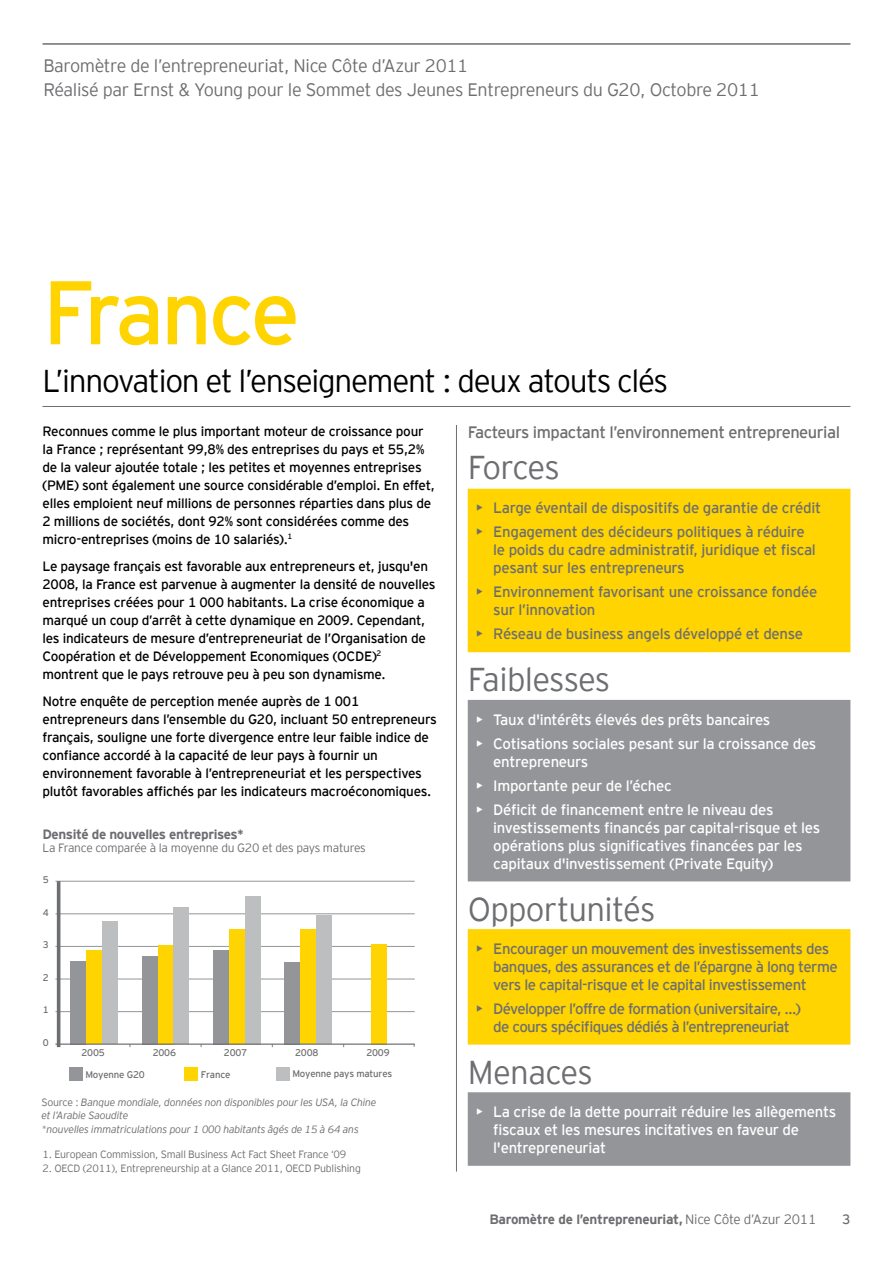
<style>
.page{position:relative;width:893px;height:1263px;background:#fff}
.page>*{position:absolute;margin:0;border:0;box-sizing:border-box;transform-origin:0 0}
.t1{font:90px "EY Interstate";letter-spacing:-.055em;color:#ffd400}
.t2{font:300 33px "EY Interstate";letter-spacing:-.02em;color:#6d6e71}
.t3{font:300 31.5px "EY Interstate";letter-spacing:-.04em;color:#000}
.t4{font:300 18px/24px "EY Interstate";letter-spacing:-.02em;color:#6d6e71}
.t5{font:16.5px "EY Interstate";letter-spacing:-.03em;color:#6d6e71}
.t6{font:15px/18px "EY Interstate";letter-spacing:-.035em;color:#6d6e71}
.t7{font:15px/18px "EY Interstate";letter-spacing:-.02em;color:#fff}
.t8{font:13.5px/18px "EY Interstate";letter-spacing:-.02em;color:#000}
.t9{font:700 13.5px "EY Interstate";letter-spacing:-.03em;color:#6d6e71}
.t10{font:13.5px "EY Interstate";color:#6d6e71}
.t11{font:300 12px "EY Interstate";letter-spacing:-.02em;color:#6d6e71}
.t12{font:italic 300 10.5px/13.5px "EY Interstate";letter-spacing:-.02em;color:#6d6e71}
.t13{font:300 10.5px "EY Interstate";letter-spacing:-.02em;color:#6d6e71}
.t14{font:9.6px "EY Interstate";letter-spacing:-.02em;color:#6d6e71}
.s1{font-style:normal}
.s2{font-weight:300}
</style>
<div class="page">
<hr style="left:43px;top:43px;width:807px;height:2px;background:#6d6e71">
<hr style="left:43px;top:406px;width:807px;height:1px;background:#6d6e71">
<hr style="left:456px;top:425px;width:1px;height:746px;background:#6d6e71">
<div style="left:468px;top:489px;width:382px;height:164px;background:#ffd400"></div>
<svg style="left:468px;top:700px;width:382px;height:466px;fill:#939598"></svg>
<hr style="left:55px;top:1011px;width:360px;height:1px;background:#939598">
<hr style="left:55px;top:979px;width:360px;height:1px;background:#939598">
<hr style="left:55px;top:946px;width:360px;height:1px;background:#939598">
<hr style="left:55px;top:913px;width:360px;height:1px;background:#939598">
<hr style="left:55px;top:881px;width:360px;height:1px;background:#939598">
<div style="left:371px;top:944px;width:16px;height:100px;background:#ffd400"></div>
<div style="left:284px;top:962px;width:16px;height:82px;background:#939598"></div>
<div style="left:213px;top:950px;width:16px;height:94px;background:#939598"></div>
<div style="left:142px;top:956px;width:16px;height:88px;background:#939598"></div>
<div style="left:71px;top:961px;width:15px;height:83px;background:#939598"></div>
<div style="left:300px;top:929px;width:16px;height:115px;background:#ffd400"></div>
<div style="left:229px;top:929px;width:16px;height:115px;background:#ffd400"></div>
<div style="left:158px;top:945px;width:15px;height:99px;background:#ffd400"></div>
<div style="left:86px;top:950px;width:16px;height:94px;background:#ffd400"></div>
<div style="left:316px;top:915px;width:16px;height:129px;background:#bcbec0"></div>
<div style="left:245px;top:896px;width:15px;height:148px;background:#bcbec0"></div>
<div style="left:173px;top:907px;width:16px;height:137px;background:#bcbec0"></div>
<div style="left:102px;top:921px;width:16px;height:123px;background:#bcbec0"></div>
<hr style="left:57px;top:881px;width:3px;height:166px;background:#6d6e71">
<hr style="left:55px;top:1043px;width:360px;height:2px;background:#6d6e71">
<div style="left:185px;top:1068px;width:13px;height:13px;background:#ffd400"></div>
<div style="left:276px;top:1068px;width:13px;height:13px;background:#bcbec0"></div>
<div style="left:69px;top:1068px;width:13px;height:13px;background:#939598"></div>
<h3 class="t4" style="left:43px;top:53px;width:718px">Baromètre de l’entrepreneuriat, Nice Côte d’Azur 2011<br>Réalisé par Ernst &amp; Young pour le Sommet des Jeunes Entrepreneurs du G20, Octobre 2011</h3>
<h1 class="t1" style="left:43px;top:248px;width:259px">France</h1>
<h3 class="t3" style="left:43px;top:359px;width:627px">L’innovation et l’enseignement : deux atouts clés</h3>
<p class="t8" style="left:43px;top:421px;width:394px">Reconnues comme le plus important moteur de croissance pour la France ; représentant 99,8% des entreprises du pays et 55,2% de la valeur ajoutée totale ; les petites et moyennes entreprises (PME) sont également une source considérable d’emploi. En effet, elles emploient neuf millions de personnes réparties dans plus de 2 millions de sociétés, dont 92% sont considérées comme des micro-entreprises (moins de 10 salariés).<sup>1</sup></p>
<p class="t8" style="left:43px;top:556px;width:395px">Le paysage français est favorable aux entrepreneurs et, jusqu'en 2008, la France est parvenue à augmenter la densité de nouvelles entreprises créées pour 1 000 habitants. La crise économique a marqué un coup d’arrêt à cette dynamique en 2009. Cependant, les indicateurs de mesure d’entrepreneuriat de l’Organisation de Coopération et de Développement Economiques (OCDE)<sup>2 </sup>montrent que le pays retrouve peu à peu son dynamisme.</p>
<p class="t8" style="left:43px;top:691px;width:396px">Notre enquête de perception menée auprès de 1 001 entrepreneurs dans l’ensemble du G20, incluant 50 entrepreneurs français, souligne une forte divergence entre leur faible indice de confiance accordé à la capacité de leur pays à fournir un environnement favorable à l’entrepreneuriat et les perspectives plutôt favorables affichés par les indicateurs macroéconomiques.</p>
<p class="t9" style="left:43px;top:824px;width:203px">Densité de nouvelles entreprises*</p>
<p class="t11" style="left:43px;top:839px;width:325px">La France comparée à la moyenne du G20 et des pays matures</p>
<p class="t5" style="left:468px;top:421px;width:374px">Facteurs impactant l’environnement entrepreneurial</p>
<h2 class="t2" style="left:468px;top:444px;width:94px">Forces</h2>
<p class="t6" style="left:476px;top:498px;width:346px">• Large éventail de dispositifs de garantie de crédit</p>
<p class="t6" style="left:493px;top:522px;width:324px;text-indent:-17px">• Engagement des décideurs politiques à réduire le poids du cadre administratif, juridique et fiscal pesant sur les entrepreneurs</p>
<p class="t6" style="left:493px;top:582px;width:326px;text-indent:-17px">• Environnement favorisant une croissance fondée sur l’innovation</p>
<p class="t6" style="left:476px;top:624px;width:328px">• Réseau de business angels développé et dense</p>
<h2 class="t2" style="left:468px;top:656px;width:144px">Faiblesses</h2>
<p class="t7" style="left:476px;top:709px;width:296px">• Taux d'intérêts élevés des prêts bancaires</p>
<p class="t7" style="left:493px;top:733px;width:325px;text-indent:-17px">• Cotisations sociales pesant sur la croissance des entrepreneurs</p>
<p class="t7" style="left:476px;top:775px;width:197px">• Importante peur de l’échec</p>
<p class="t7" style="left:493px;top:799px;width:328px;text-indent:-17px">• Déficit de financement entre le niveau des investissements financés par capital-risque et les opérations plus significatives financées par les capitaux d'investissement (Private Equity)</p>
<h2 class="t2" style="left:468px;top:885px;width:189px">Opportunités</h2>
<p class="t6" style="left:493px;top:939px;width:346px;text-indent:-17px">• Encourager un mouvement des investissements des banques, des assurances et de l’épargne à long terme vers le capital-risque et le capital investissement</p>
<p class="t6" style="left:476px;top:999px;width:326px;text-align:center">• Développer l’offre de formation (universitaire, …) de cours spécifiques dédiés à l’entrepreneuriat</p>
<h2 class="t2" style="left:468px;top:1048px;width:127px">Menaces</h2>
<p class="t7" style="left:493px;top:1102px;width:344px;text-indent:-17px">• La crise de la dette pourrait réduire les allègements fiscaux et les mesures incitatives en faveur de l'entrepreneuriat</p>
<p class="t14" style="left:43px;top:874px;width:7px">5</p>
<p class="t14" style="left:43px;top:907px;width:7px">4</p>
<p class="t14" style="left:43px;top:939px;width:7px">3</p>
<p class="t14" style="left:43px;top:972px;width:7px">2</p>
<p class="t14" style="left:43px;top:1004px;width:7px">1</p>
<p class="t14" style="left:43px;top:1037px;width:7px">0</p>
<p class="t14" style="left:81px;top:1048px;width:25px">2005</p>
<p class="t14" style="left:153px;top:1048px;width:25px">2006</p>
<p class="t14" style="left:224px;top:1048px;width:25px">2007</p>
<p class="t14" style="left:295px;top:1048px;width:25px">2008</p>
<p class="t14" style="left:366px;top:1048px;width:25px">2009</p>
<p class="t14" style="left:85px;top:1069px;width:61px">Moyenne G20</p>
<p class="t14" style="left:201px;top:1069px;width:31px">France</p>
<p class="t14" style="left:292px;top:1068px;width:102px">Moyenne pays matures</p>
<p class="t12" style="left:41px;top:1094px;width:337px"><span class="s1">Source :</span> Banque mondiale, données non disponibles pour les USA, la Chine et l’Arabie Saoudite<br>*nouvelles immatriculations pour 1 000 habitants âgés de 15 à 64 ans</p>
<p class="t13" style="left:43px;top:1147px;width:305px">1. European Commission, Small Business Act Fact Sheet France ‘09</p>
<p class="t13" style="left:43px;top:1160px;width:320px">2. OECD (2011), Entrepreneurship at a Glance 2011, OECD Publishing</p>
<p class="t9" style="left:489px;top:1209px;width:329px">Baromètre de l’entrepreneuriat, <span class="s2">Nice Côte d’Azur 2011</span></p>
<p class="t10" style="left:842px;top:1210px;width:10px">3</p>
</div>
